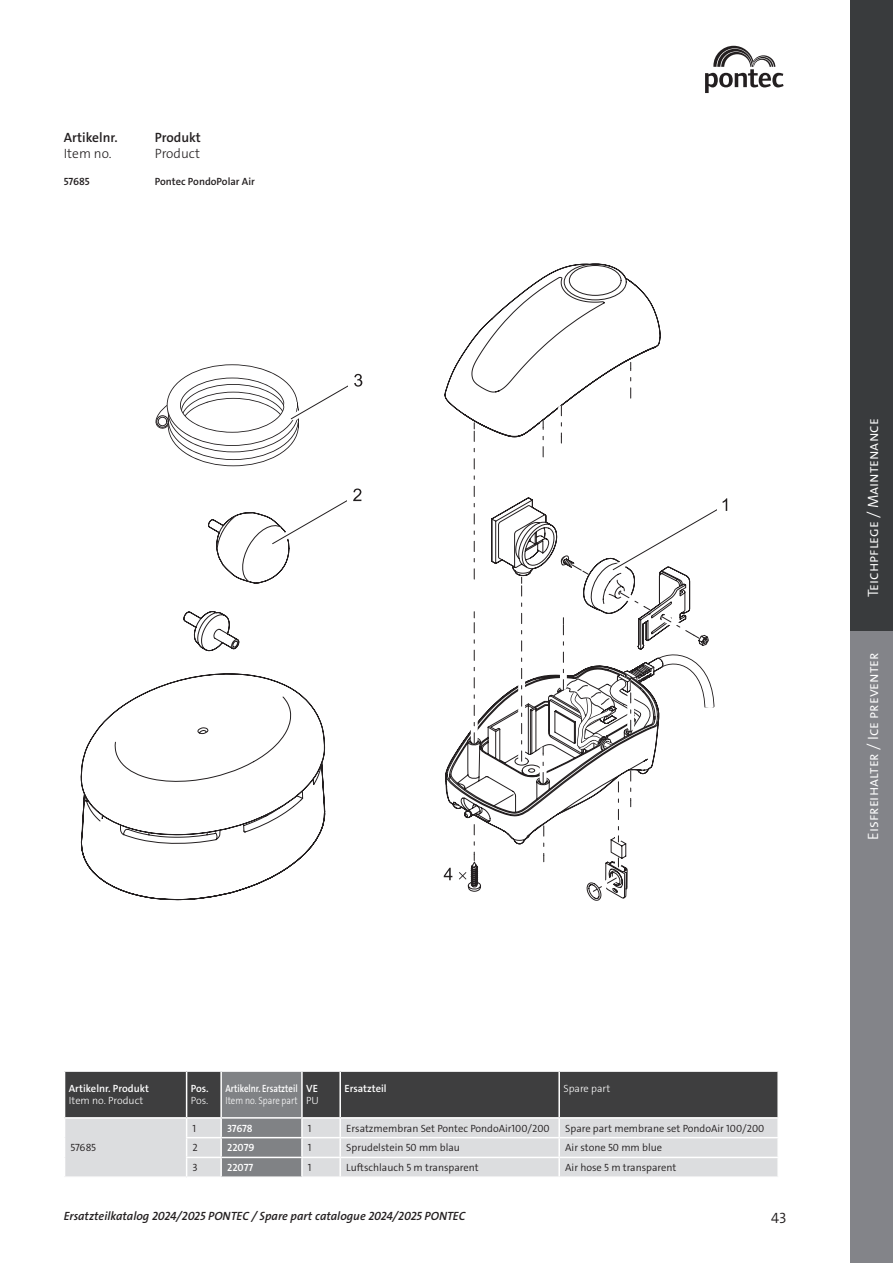
<style>
.page{position:relative;width:893px;height:1263px;background:#fff}
.page>*{position:absolute;margin:0;border:0;box-sizing:border-box;transform-origin:0 0}
.CB_AF_Griff-Pgr{font:15px "The Sans LP4 Se Lig";color:#fff}
.CB_AF_Griffmarke{font:15px "The Sans LP4 Se Lig";color:#fff}
.t1{font:15px "The Sans LP4 Se Lig";color:#231f20}
.CB_AF_Tabellenkopf-Mastertabelle{font:13.5px/16.2px "The Sans LP6 Se Bld";color:#231f20}
.t2{font:12px "The Sans LP6 Se Bld IT";color:#231f20}
.CB_AF_Tab-Attr-Name{font:10.5px "The Sans LP4 Se Lig";color:#231f20}
.CB_AF_Tab-Artikelnr{font:10.5px/12px "The Sans LP6 Se Bld";color:#fff}
.CB_AF_Tab-Artikelnr-2{font:10.5px/12px "The Sans LP6 Se Bld";color:#fff;scale:.84 1}
.CB_AF_Tabellentext_Semibold{font:10.5px "The Sans LP6 Se Bld";color:#231f20}
.CB_AF_Tab-Artikelnr-3{font:10.5px "The Sans LP3 Lig";color:#fff}
.CB_AF_Tab-Artikelnr-Mastertabelle{font:10.5px "The Sans LP6 Se Bld";letter-spacing:-.01em;color:#231f20}
.s1{font-family:"The Sans LP3 Lig"}
</style>
<div class="page">
<svg style="left:705px;top:46px;width:79px;height:47px"></svg>
<div style="left:850px;top:0;width:43px;height:631px;background:#393b3d"></div>
<div style="left:850px;top:631px;width:43px;height:632px;background:#838489"></div>
<svg style="left:81px;top:651px;width:239px;height:249px"></svg>
<svg style="left:81px;top:672px;width:244px;height:163px"></svg>
<svg style="left:444px;top:264px;width:284px;height:637px"></svg>
<svg style="left:183px;top:611px;width:57px;height:40px"></svg>
<svg style="left:208px;top:488px;width:154px;height:96px"></svg>
<svg style="left:155px;top:364px;width:208px;height:103px"></svg>
<div style="left:65px;top:1071px;width:122px;height:47px;background:#3e3e3f"></div>
<div style="left:65px;top:1118px;width:122px;height:59px;background:#dcdddf"></div>
<hr style="left:64px;top:1070px;width:123px;height:2px;background:#fff">
<hr style="left:64px;top:1117px;width:123px;height:1px;background:#fff">
<svg style="left:186px;top:1071px;width:592px;height:105px;background:#98999a"></svg>
<hr style="left:64px;top:1176px;width:123px;height:2px;background:#fff">
<p class="CB_AF_Tabellenkopf-Mastertabelle" style="left:64px;top:129px;width:55px">Artikelnr.<br><span class="s1">Item no.</span></p>
<p class="CB_AF_Tabellenkopf-Mastertabelle" style="left:155px;top:129px;width:48px">Produkt<br><span class="s1">Product</span></p>
<p class="CB_AF_Tab-Artikelnr-Mastertabelle" style="left:64px;top:175px;width:27px">57685</p>
<p class="CB_AF_Tabellentext_Semibold" style="left:155px;top:175px;width:102px">Pontec PondoPolar Air</p>
<p class="CB_AF_Griffmarke" style="left:863px;top:597px;width:180px;rotate:-90deg">Teichpflege / Maintenance</p>
<p class="CB_AF_Griff-Pgr" style="left:863px;top:840px;width:188px;rotate:-90deg">Eisfreihalter / Ice preventer</p>
<p class="CB_AF_Tab-Artikelnr" style="left:69px;top:1083px;width:82px">Artikelnr. Produkt<br><span class="s1">Item no. Product</span></p>
<p class="CB_AF_Tab-Artikelnr" style="left:191px;top:1083px;width:19px">Pos.<br><span class="s1">Pos.</span></p>
<p class="CB_AF_Tab-Artikelnr-2" style="left:225px;top:1083px;width:88px">Artikelnr. Ersatzteil<br><span class="s1">Item no. Spare part</span></p>
<p class="CB_AF_Tab-Artikelnr" style="left:306px;top:1083px;width:14px">VE<br><span class="s1">PU</span></p>
<p class="CB_AF_Tab-Artikelnr" style="left:344px;top:1083px;width:44px">Ersatzteil</p>
<p class="CB_AF_Tab-Artikelnr-3" style="left:563px;top:1082px;width:48px">Spare part</p>
<p class="CB_AF_Tab-Attr-Name" style="left:71px;top:1141px;width:27px">57685</p>
<p class="CB_AF_Tab-Attr-Name" style="left:193px;top:1121px;width:5px">1</p>
<p class="CB_AF_Tab-Artikelnr" style="left:227px;top:1122px;width:27px">37678</p>
<p class="CB_AF_Tab-Attr-Name" style="left:308px;top:1121px;width:5px">1</p>
<p class="CB_AF_Tab-Attr-Name" style="left:346px;top:1121px;width:205px">Ersatzmembran Set Pontec PondoAir100/200</p>
<p class="CB_AF_Tab-Attr-Name" style="left:565px;top:1121px;width:201px">Spare part membrane set PondoAir 100/200</p>
<p class="CB_AF_Tab-Attr-Name" style="left:193px;top:1141px;width:7px">2</p>
<p class="CB_AF_Tab-Artikelnr" style="left:227px;top:1142px;width:29px">22079</p>
<p class="CB_AF_Tab-Attr-Name" style="left:308px;top:1141px;width:5px">1</p>
<p class="CB_AF_Tab-Attr-Name" style="left:346px;top:1141px;width:115px">Sprudelstein 50 mm blau</p>
<p class="CB_AF_Tab-Attr-Name" style="left:565px;top:1141px;width:98px">Air stone 50 mm blue</p>
<p class="CB_AF_Tab-Attr-Name" style="left:193px;top:1161px;width:7px">3</p>
<p class="CB_AF_Tab-Artikelnr" style="left:227px;top:1162px;width:28px">22077</p>
<p class="CB_AF_Tab-Attr-Name" style="left:308px;top:1161px;width:5px">1</p>
<p class="CB_AF_Tab-Attr-Name" style="left:346px;top:1161px;width:134px">Luftschlauch 5 m transparent</p>
<p class="CB_AF_Tab-Attr-Name" style="left:565px;top:1161px;width:113px">Air hose 5 m transparent</p>
<p class="t2" style="left:64px;top:1208px;width:403px">Ersatzteilkatalog 2024/2025 PONTEC / Spare part catalogue 2024/2025 PONTEC</p>
<h1 class="t1" style="left:771px;top:1208px;width:17px">43</h1>
</div>
